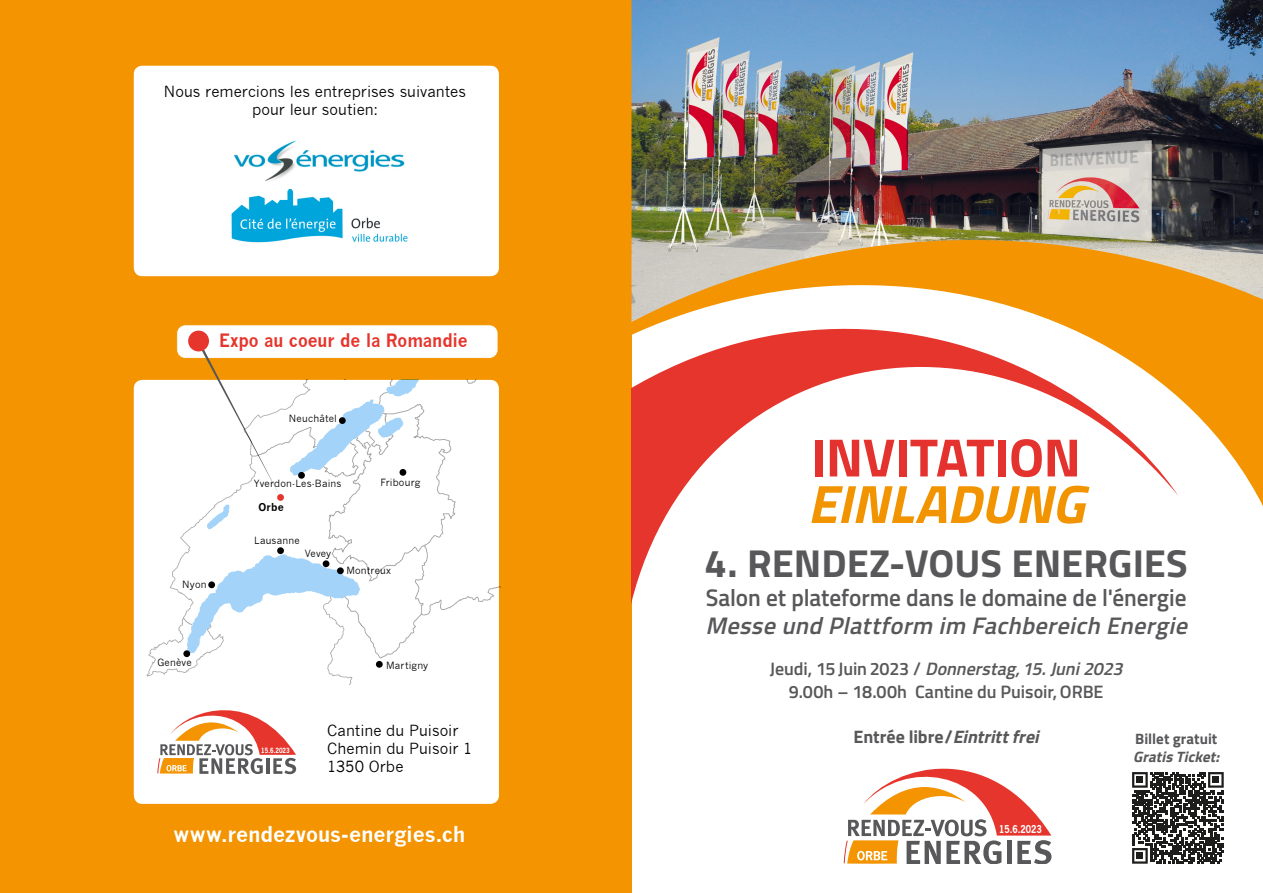
<style>
.page{position:relative;width:1263px;height:893px;background:#fff}
.page>*{position:absolute;margin:0;border:0;box-sizing:border-box;transform-origin:0 0}
.t1{font:700 54px "Cairo";letter-spacing:-.01em;color:#e4322e}
.t2{font:italic 700 54px "Cairo";color:#f29400}
.t3{font:700 39px "Cairo";letter-spacing:.005em;color:#58585a}
.t4{font:600 24px "Cairo";letter-spacing:-.005em;color:#58585a}
.t5{font:italic 600 24px "Cairo";color:#58585a}
.t6{font:700 21px "News Gothic";letter-spacing:-.005em;color:#fff}
.t7{font:600 18px/22.5px "Cairo";letter-spacing:-.005em;color:#58585a;text-align:center}
.t8{font:700 18px "Cairo";letter-spacing:-.005em;color:#58585a}
.t9{font:700 18px "News Gothic";letter-spacing:-.01em;color:#e5352d;scale:.95 1}
.t10{font:15px/18px "News Gothic";color:#000}
.t11{font:700 15px "Cairo";letter-spacing:.005em;color:#58585a}
.t12{font:italic 700 15px "Cairo";color:#58585a}
.t13{font:700 10.5px "News Gothic";color:#000}
.t14{font:700 10.2px "News Gothic Std";color:#fff;scale:.84 1}
.t15{font:9.75px "News Gothic";letter-spacing:.02em;color:#000}
.t16{font:700 6.75px "News Gothic Std";color:#fff;scale:.84 1}
.s1{font-style:italic}
</style>
<div class="page">
<div style="left:0;top:0;width:631px;height:893px;background:#f39400"></div>
<div style="left:134px;top:66px;width:365px;height:210px;background:#fff;border-radius:9px"></div>
<div style="left:134px;top:380px;width:365px;height:424px;background:#fff;border-radius:9px"></div>
<svg style="left:157px;top:710px;width:139px;height:64px"></svg>
<img style="left:231px;top:189px;width:177px;height:54px">
<img style="left:233px;top:140px;width:172px;height:41px">
<img style="left:631px;top:0;width:632px;height:217px">
<svg style="left:1178px;top:217px;width:85px;height:289px;fill:#f39400"></svg>
<svg style="left:631px;top:217px;width:547px;height:414px"></svg>
<svg style="left:844px;top:768px;width:207px;height:96px"></svg>
<svg style="left:1132px;top:772px;width:92px;height:92px"></svg>
<div style="left:1136px;top:776px;width:7px;height:7px;background:#1d1d1b"></div>
<div style="left:1212px;top:776px;width:7px;height:7px;background:#1d1d1b"></div>
<div style="left:1136px;top:852px;width:7px;height:7px;background:#1d1d1b"></div>
<div style="left:177px;top:325px;width:321px;height:33px;background:#fff;border-radius:9px"></div>
<div style="left:176px;top:325px;width:322px;height:34px;border:1px solid #f39400;border-radius:9px"></div>
<svg style="left:198px;top:344px;width:83px;height:36px"></svg>
<div style="left:188px;top:331px;width:21px;height:20px;background:#e5352d;border-radius:50%"></div>
<img style="left:146px;top:380px;width:354px;height:305px">
<p class="t10" style="left:164px;top:83px;width:304px;text-align:center">Nous remercions les entreprises suivantes pour leur soutien:</p>
<p class="t9" style="left:219px;top:330px;width:263px">Expo au coeur de la Romandie</p>
<p class="t15" style="left:182px;top:579px;width:26px">Nyon</p>
<p class="t15" style="left:157px;top:657px;width:36px">Genève</p>
<p class="t15" style="left:289px;top:413px;width:50px">Neuchâtel</p>
<p class="t15" style="left:254px;top:478px;width:89px">Yverdon-Les-Bains</p>
<p class="t13" style="left:258px;top:501px;width:27px">Orbe</p>
<p class="t15" style="left:254px;top:535px;width:47px">Lausanne</p>
<p class="t15" style="left:305px;top:548px;width:28px">Vevey</p>
<p class="t15" style="left:380px;top:477px;width:42px">Fribourg</p>
<p class="t15" style="left:346px;top:565px;width:46px">Montreux</p>
<p class="t16" style="left:261px;top:746px;width:35px">15.6.2023</p>
<p class="t15" style="left:386px;top:660px;width:44px">Martigny</p>
<p class="t10" style="left:327px;top:722px;width:147px">Cantine du Puisoir<br>Chemin du Puisoir 1<br>1350 Orbe</p>
<h1 class="t1" style="left:811px;top:414px;width:271px">INVITATION</h1>
<h1 class="t2" style="left:807px;top:460px;width:298px">EINLADUNG</h1>
<h2 class="t3" style="left:704px;top:532px;width:485px">4. RENDEZ-VOUS ENERGIES</h2>
<h3 class="t4" style="left:706px;top:579px;width:482px">Salon et plateforme dans le domaine de l'énergie</h3>
<h3 class="t5" style="left:705px;top:608px;width:491px">Messeund Plattform im Fachbereich Energie</h3>
<p class="t7" style="left:770px;top:658px;width:360px">J e u d i , 1 5 J u i n 2 0 2 3 / <span class="s1">Donnerstag,15.Juni2023<br></span>9.00h – 18.00h Cantine du Puisoir, ORBE</p>
<p class="t8" style="left:853px;top:722px;width:193px">Entrée libre/<span class="s1">Eintrittfrei</span></p>
<p class="t11" style="left:1135px;top:726px;width:84px">Billet gratuit</p>
<p class="t12" style="left:1133px;top:744px;width:93px">GratisTicket:</p>
<h3 class="t6" style="left:174px;top:821px;width:293px">www.rendezvous-energies.ch</h3>
<p class="t14" style="left:999px;top:822px;width:52px">15.6.2023</p>
</div>
